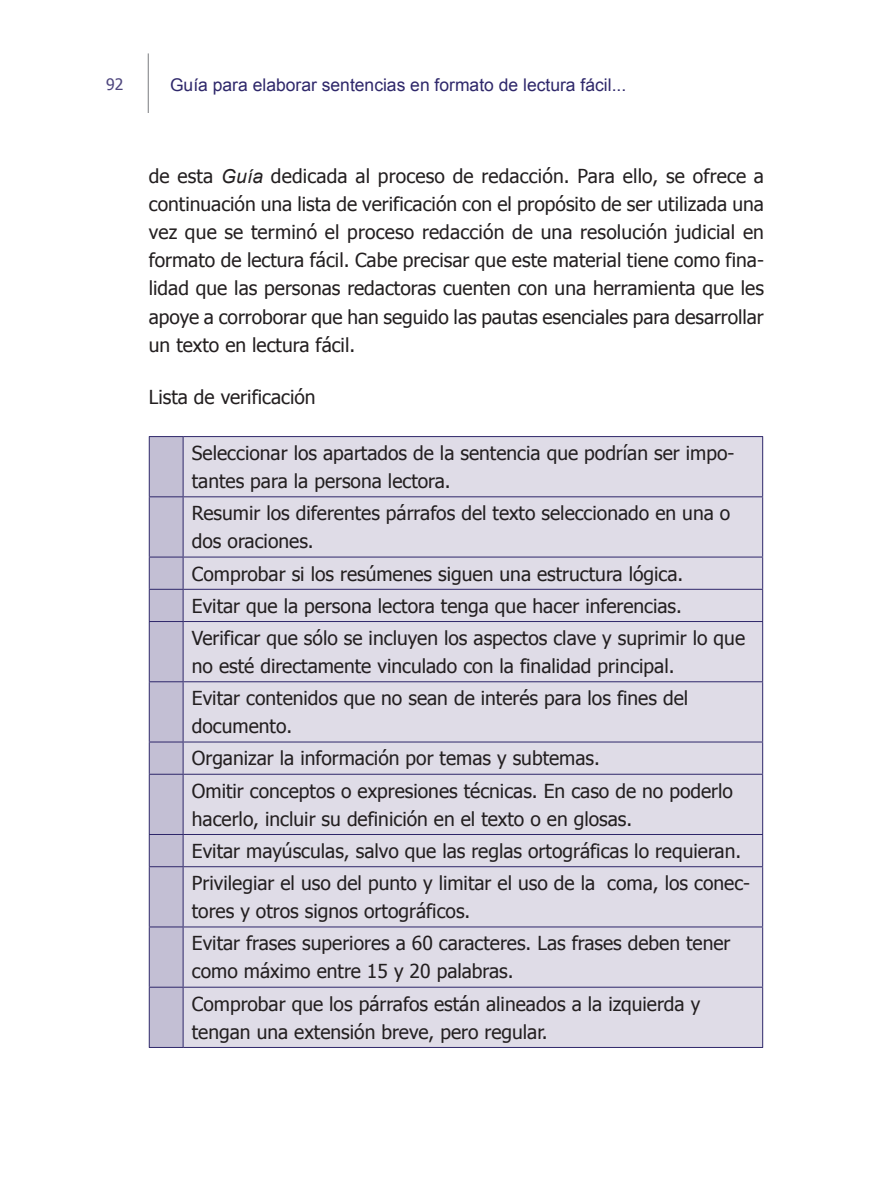
<style>
.page{position:relative;width:893px;height:1191px;background:#fff}
.page>*{position:absolute;margin:0;border:0;box-sizing:border-box;transform-origin:0 0}
.Parrafo_tabla{font:19.25px/28px "Tahoma";color:#231f20}
.Parrafo{font:19.25px/28px "Tahoma";color:#231f20;text-align:justify}
.t1{font:17.5px "Arial";color:#2e276a}
.t2{font:15.75px "Tahoma";color:#4d457d}
.s1{font-family:"Arial";font-style:italic}
</style>
<div class="page">
<hr style="left:148px;top:53px;width:1px;height:60px;background:#808285">
<div style="left:150px;top:437px;width:33px;height:610px;background:#c3bfd4"></div>
<div style="left:184px;top:437px;width:578px;height:610px;background:#dfdce7"></div>
<hr style="left:183px;top:437px;width:1px;height:59px;background:#2e276a">
<hr style="left:183px;top:497px;width:1px;height:59px;background:#2e276a">
<hr style="left:183px;top:557px;width:1px;height:32px;background:#2e276a">
<hr style="left:183px;top:590px;width:1px;height:31px;background:#2e276a">
<hr style="left:183px;top:622px;width:1px;height:59px;background:#2e276a">
<hr style="left:183px;top:682px;width:1px;height:59px;background:#2e276a">
<hr style="left:183px;top:742px;width:1px;height:32px;background:#2e276a">
<hr style="left:183px;top:774px;width:1px;height:60px;background:#2e276a">
<hr style="left:183px;top:835px;width:1px;height:31px;background:#2e276a">
<hr style="left:183px;top:867px;width:1px;height:59px;background:#2e276a">
<hr style="left:183px;top:927px;width:1px;height:59px;background:#2e276a">
<hr style="left:183px;top:987px;width:1px;height:60px;background:#2e276a">
<hr style="left:149px;top:987px;width:1px;height:60px;background:#2e276a">
<hr style="left:762px;top:987px;width:1px;height:60px;background:#2e276a">
<hr style="left:149px;top:1047px;width:34px;height:1px;background:#2e276a">
<hr style="left:183px;top:1047px;width:580px;height:1px;background:#2e276a">
<hr style="left:149px;top:927px;width:1px;height:59px;background:#2e276a">
<hr style="left:762px;top:927px;width:1px;height:59px;background:#2e276a">
<hr style="left:149px;top:986px;width:34px;height:1px;background:#2e276a">
<hr style="left:183px;top:986px;width:580px;height:1px;background:#2e276a">
<hr style="left:149px;top:867px;width:1px;height:59px;background:#2e276a">
<hr style="left:762px;top:867px;width:1px;height:59px;background:#2e276a">
<hr style="left:149px;top:926px;width:34px;height:1px;background:#2e276a">
<hr style="left:183px;top:926px;width:580px;height:1px;background:#2e276a">
<hr style="left:149px;top:835px;width:1px;height:31px;background:#2e276a">
<hr style="left:762px;top:835px;width:1px;height:31px;background:#2e276a">
<hr style="left:149px;top:866px;width:34px;height:1px;background:#2e276a">
<hr style="left:183px;top:866px;width:580px;height:1px;background:#2e276a">
<hr style="left:149px;top:774px;width:1px;height:60px;background:#2e276a">
<hr style="left:762px;top:774px;width:1px;height:60px;background:#2e276a">
<hr style="left:149px;top:834px;width:34px;height:1px;background:#2e276a">
<hr style="left:183px;top:834px;width:580px;height:1px;background:#2e276a">
<hr style="left:149px;top:742px;width:1px;height:32px;background:#2e276a">
<hr style="left:762px;top:742px;width:1px;height:32px;background:#2e276a">
<hr style="left:149px;top:774px;width:34px;height:1px;background:#2e276a">
<hr style="left:183px;top:774px;width:580px;height:1px;background:#2e276a">
<hr style="left:149px;top:682px;width:1px;height:59px;background:#2e276a">
<hr style="left:762px;top:682px;width:1px;height:59px;background:#2e276a">
<hr style="left:149px;top:741px;width:34px;height:1px;background:#2e276a">
<hr style="left:183px;top:741px;width:580px;height:1px;background:#2e276a">
<hr style="left:149px;top:622px;width:1px;height:59px;background:#2e276a">
<hr style="left:762px;top:622px;width:1px;height:59px;background:#2e276a">
<hr style="left:149px;top:681px;width:34px;height:1px;background:#2e276a">
<hr style="left:183px;top:681px;width:580px;height:1px;background:#2e276a">
<hr style="left:149px;top:590px;width:1px;height:31px;background:#2e276a">
<hr style="left:762px;top:590px;width:1px;height:31px;background:#2e276a">
<hr style="left:149px;top:621px;width:34px;height:1px;background:#2e276a">
<hr style="left:183px;top:621px;width:580px;height:1px;background:#2e276a">
<hr style="left:149px;top:557px;width:1px;height:32px;background:#2e276a">
<hr style="left:762px;top:557px;width:1px;height:32px;background:#2e276a">
<hr style="left:149px;top:589px;width:34px;height:1px;background:#2e276a">
<hr style="left:183px;top:589px;width:580px;height:1px;background:#2e276a">
<hr style="left:149px;top:497px;width:1px;height:59px;background:#2e276a">
<hr style="left:762px;top:497px;width:1px;height:59px;background:#2e276a">
<hr style="left:149px;top:556px;width:34px;height:1px;background:#2e276a">
<hr style="left:183px;top:556px;width:580px;height:1px;background:#2e276a">
<hr style="left:149px;top:436px;width:34px;height:1px;background:#2e276a">
<hr style="left:149px;top:437px;width:1px;height:59px;background:#2e276a">
<hr style="left:183px;top:436px;width:580px;height:1px;background:#2e276a">
<hr style="left:762px;top:437px;width:1px;height:59px;background:#2e276a">
<hr style="left:149px;top:496px;width:34px;height:1px;background:#2e276a">
<hr style="left:183px;top:496px;width:580px;height:1px;background:#2e276a">
<p class="t2" style="left:106px;top:74px;width:19px">92</p>
<p class="t1" style="left:170px;top:73px;width:458px">Guía para elaborar sentencias en formato de lectura fácil...</p>
<p class="Parrafo" style="left:149px;top:162px;width:617px">de esta <span class="s1">Guía</span> dedicada al proceso de redacción. Para ello, se ofrece a continuación una lista de verificación con el propósito de ser utilizada una vez que se terminó el proceso redacción de una resolución judicial en formato de lectura fácil. Cabe precisar que este material tiene como fina&shy;lidad que las personas redactoras cuenten con una herramienta que les apoye a corroborar que han seguido las pautas esenciales para desarrollar un texto en lectura fácil.</p>
<p class="Parrafo" style="left:149px;top:382px;width:168px">Lista de verificación</p>
<p class="Parrafo_tabla" style="left:192px;top:438px;width:544px">Seleccionar los apartados de la sentencia que podrían ser impo&shy;tantes para la persona lectora.</p>
<p class="Parrafo_tabla" style="left:192px;top:498px;width:540px">Resumir los diferentes párrafos del texto seleccionado en una o dos oraciones.</p>
<p class="Parrafo_tabla" style="left:192px;top:558px;width:493px">Comprobar si los resúmenes siguen una estructura lógica.</p>
<p class="Parrafo_tabla" style="left:192px;top:591px;width:492px">Evitar que la persona lectora tenga que hacer inferencias.</p>
<p class="Parrafo_tabla" style="left:192px;top:623px;width:555px">Verificar que sólo se incluyen los aspectos clave y suprimir lo que no esté directamente vinculado con la finalidad principal.</p>
<p class="Parrafo_tabla" style="left:192px;top:683px;width:498px">Evitar contenidos que no sean de interés para los fines del documento.</p>
<p class="Parrafo_tabla" style="left:192px;top:743px;width:410px">Organizar la información por temas y subtemas.</p>
<p class="Parrafo_tabla" style="left:192px;top:776px;width:543px">Omitir conceptos o expresiones técnicas. En caso de no poderlo hacerlo, incluir su definición en el texto o en glosas.</p>
<p class="Parrafo_tabla" style="left:192px;top:836px;width:551px">Evitar mayúsculas, salvo que las reglas ortográficas lo requieran.</p>
<p class="Parrafo_tabla" style="left:192px;top:868px;width:560px">Privilegiar el uso del punto y limitar el uso de la coma, los conec&shy;tores y otros signos ortográficos.</p>
<p class="Parrafo_tabla" style="left:192px;top:928px;width:540px">Evitar frases superiores a 60 caracteres. Las frases deben tener como máximo entre 15 y 20 palabras.</p>
<p class="Parrafo_tabla" style="left:192px;top:988px;width:510px">Comprobar que los párrafos están alineados a la izquierda y tengan una extensión breve, pero regular.</p>
</div>
